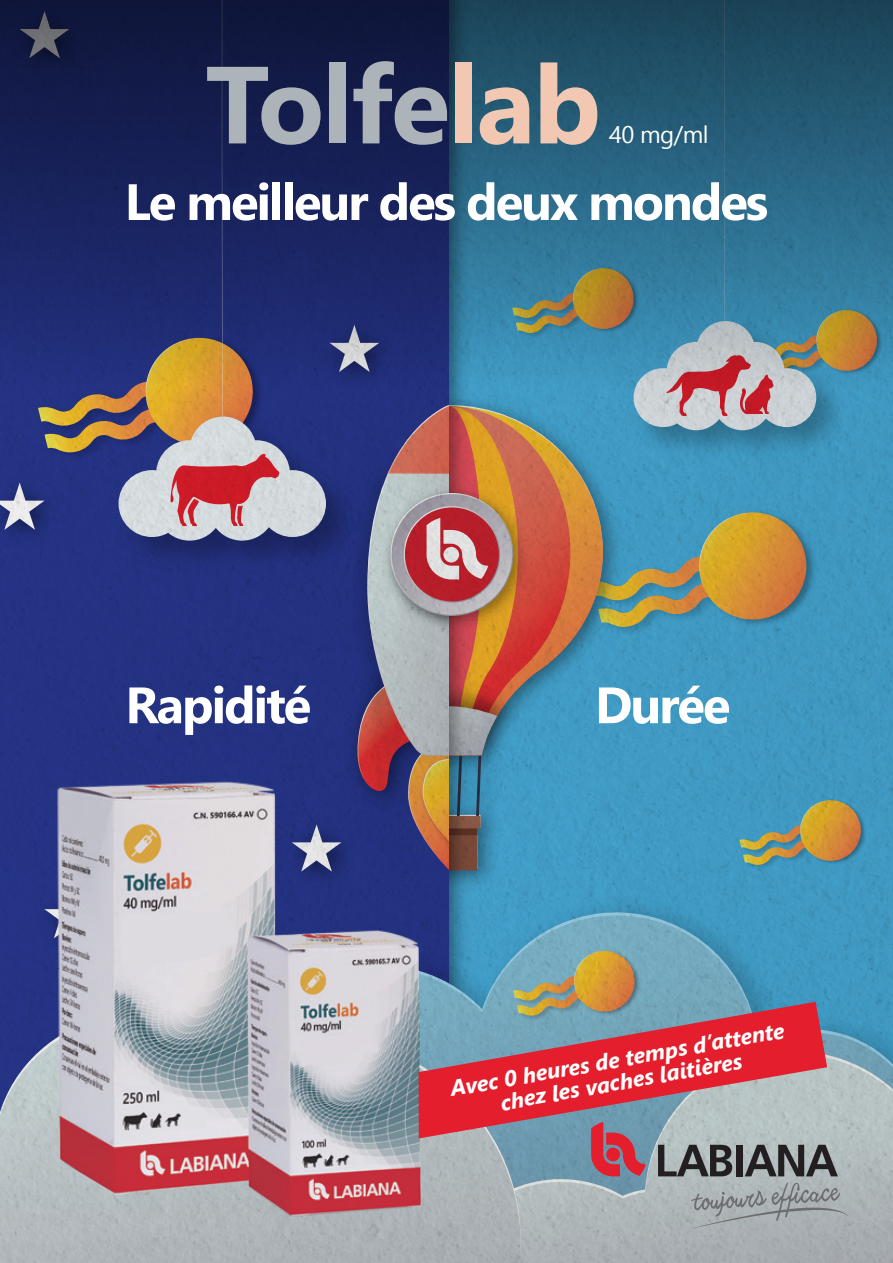
<style>
.page{position:relative;width:893px;height:1263px;background:#fff}
.page>*{position:absolute;margin:0;border:0;box-sizing:border-box;transform-origin:0 0}
.t1{font:700 109.35px "Segoe UI";letter-spacing:-.02em;color:#acb4b9}
.t2{font:700 51px "Segoe UI";letter-spacing:-.04em;color:#fff}
.t3{font:24px "Segoe UI";color:#fff}
.t4{font:italic 700 22.05px/22.6px "Segoe UI";color:#fff;text-align:center}
.s1{color:#f2c8b3}
</style>
<div class="page">
<img style="left:0;top:0;width:893px;height:1263px">
<img style="left:27px;top:749px;width:443px;height:500px">
<svg style="left:419px;top:1002px;width:408px;height:136px;background:#b66672"></svg>
<svg style="left:658px;top:1145px;width:74px;height:31px;background:#696c6d"></svg>
<div style="left:736px;top:1145px;width:6px;height:31px;background:#231f20"></div>
<svg style="left:745px;top:1145px;width:93px;height:31px;background:#6c7071"></svg>
<svg style="left:591px;top:1122px;width:55px;height:54px;background:#ab5768"></svg>
<svg style="left:691px;top:1183px;width:157px;height:45px;background:#a1a8aa"></svg>
<h1 class="t1" style="left:205px;top:17px;width:397px">Tolfe<span class="s1">lab</span></h1>
<p class="t3" style="left:609px;top:116px;width:101px">40 mg/ml</p>
<h2 class="t2" style="left:125px;top:161px;width:645px">Le meilleur des deux mondes</h2>
<h2 class="t2" style="left:125px;top:664px;width:187px">Rapidité</h2>
<h2 class="t2" style="left:595px;top:664px;width:137px">Durée</h2>
<p class="t4" style="left:448px;top:1077px;width:340px;rotate:-10deg">Avec 0 heures de temps d’attente chez les vaches laitières</p>
</div>
